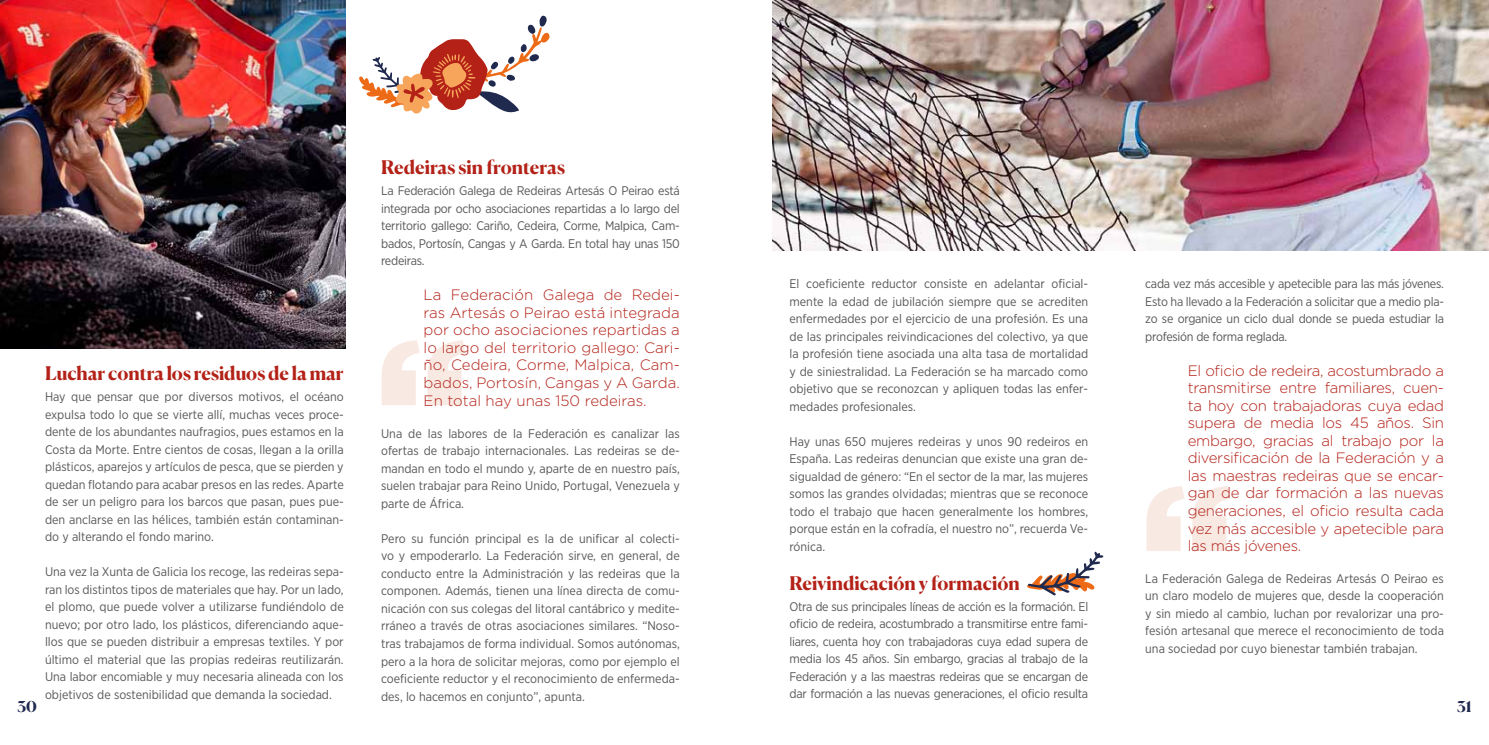
<style>
.page{position:relative;width:1489px;height:745px;background:#fff}
.page>*{position:absolute;margin:0;border:0;box-sizing:border-box;transform-origin:0 0}
.t1{font:900 187.5px "Gotham Narrow";color:#f8e9e3}
.t2{font:700 18.75px "Canela";color:#b32117}
.t3{font:300 15px/17.5px "Gotham";letter-spacing:-.02em;color:#b32117;text-align:justify}
.t4{font:700 15px "Canela";color:#20294e}
.t5{font:12.5px/17.5px "Gotham Narrow";color:#575756;text-align:justify}
</style>
<div class="page">
<svg style="left:1027px;top:551px;width:76px;height:44px"></svg>
<svg style="left:359px;top:15px;width:190px;height:99px"></svg>
<img style="left:0;top:0;width:345px;height:348px">
<img style="left:772px;top:0;width:716px;height:251px">
<h2 class="t2" style="left:381px;top:152px;width:185px">Redeiras sin fronteras</h2>
<p class="t5" style="left:381px;top:182px;width:300px">La Federación Galega de Redeiras Artesás O Peirao está integrada por ocho asociaciones repartidas a lo largo del territorio gallego: Cariño, Cedeira, Corme, Malpica, Cam&shy;bados, Portosín, Cangas y A Garda. En total hay unas 150 redeiras.</p>
<p class="t3" style="left:423px;top:286px;width:258px">La Federación Galega de Redei&shy;ras Artesás o Peirao está integrada por ocho asociaciones repartidas a lo largo del territorio gallego: Cari&shy;ño, Cedeira, Corme, Malpica, Cam&shy;bados, Portosín, Cangas y A Garda.<br>En total hay unas 150 redeiras.</p>
<p class="t5" style="left:381px;top:424px;width:300px">Una de las labores de la Federación es canalizar las ofertas de trabajo internacionales. Las redeiras se de&shy;mandan en todo el mundo y, aparte de en nuestro país, suelen trabajar para Reino Unido, Portugal, Venezuela y parte de África.</p>
<p class="t5" style="left:381px;top:529px;width:300px">Pero su función principal es la de unificar al colecti&shy;vo y empoderarlo. La Federación sirve, en general, de conducto entre la Administración y las redeiras que la componen. Además, tienen una línea directa de comu&shy;nicación con sus colegas del litoral cantábrico y medite&shy;rráneo a través de otras asociaciones similares. “Noso&shy;tras trabajamos de forma individual. Somos autónomas, pero a la hora de solicitar mejoras, como por ejemplo el coeficiente reductor y el reconocimiento de enfermeda&shy;des, lo hacemos en conjunto”, apunta.</p>
<p class="t5" style="left:1145px;top:274px;width:300px">cada vez más accesible y apetecible para las más jóvenes.<br>Esto ha llevado a la Federación a solicitar que a medio pla&shy;zo se organice un ciclo dual donde se pueda estudiar la profesión de forma reglada.</p>
<p class="t3" style="left:1187px;top:361px;width:258px">El oficio de redeira, acostumbrado a transmitirse entre familiares, cuen&shy;ta hoy con trabajadoras cuya edad supera de media los 45 años. Sin embargo, gracias al trabajo por la diversificación de la Federación y a las maestras redeiras que se encar&shy;gan de dar formación a las nuevas generaciones, el oficio resulta cada vez más accesible y apetecible para las más jóvenes.</p>
<p class="t5" style="left:1145px;top:569px;width:300px">La Federación Galega de Redeiras Artesás O Peirao es un claro modelo de mujeres que, desde la cooperación y sin miedo al cambio, luchan por revalorizar una pro&shy;fesión artesanal que merece el reconocimiento de toda una sociedad por cuyo bienestar también trabajan.</p>
<p class="t5" style="left:789px;top:274px;width:300px">El coeficiente reductor consiste en adelantar oficial&shy;mente la edad de jubilación siempre que se acrediten enfermedades por el ejercicio de una profesión. Es una de las principales reivindicaciones del colectivo, ya que la profesión tiene asociada una alta tasa de mortalidad y de siniestralidad. La Federación se ha marcado como objetivo que se reconozcan y apliquen todas las enfer&shy;medades profesionales.</p>
<p class="t5" style="left:789px;top:432px;width:300px">Hay unas 650 mujeres redeiras y unos 90 redeiros en España. Las redeiras denuncian que existe una gran de&shy;sigualdad de género: “En el sector de la mar, las mujeres somos las grandes olvidadas; mientras que se reconoce todo el trabajo que hacen generalmente los hombres, porque están en la cofradía, el nuestro no”, recuerda Ve&shy;rónica.</p>
<h2 class="t2" style="left:789px;top:568px;width:232px">Reivindicación y formación</h2>
<p class="t5" style="left:789px;top:597px;width:300px">Otra de sus principales líneas de acción es la formación. El oficio de redeira, acostumbrado a transmitirse entre fami&shy;liares, cuenta hoy con trabajadoras cuya edad supera de media los 45 años. Sin embargo, gracias al trabajo de la Federación y a las maestras redeiras que se encargan de dar formación a las nuevas generaciones, el oficio resulta</p>
<h1 class="t1" style="left:375px;top:282px;width:96px">“</h1>
<h2 class="t2" style="left:45px;top:358px;width:300px">Luchar contra los residuos de la mar</h2>
<p class="t5" style="left:45px;top:387px;width:300px">Hay que pensar que por diversos motivos, el océano expulsa todo lo que se vierte allí, muchas veces proce&shy;dente de los abundantes naufragios, pues estamos en la Costa da Morte. Entre cientos de cosas, llegan a la orilla plásticos, aparejos y artículos de pesca, que se pierden y quedan flotando para acabar presos en las redes. Aparte de ser un peligro para los barcos que pasan, pues pue&shy;den anclarse en las hélices, también están contaminan&shy;do y alterando el fondo marino.</p>
<p class="t5" style="left:45px;top:562px;width:300px">Una vez la Xunta de Galicia los recoge, las redeiras sepa&shy;ran los distintos tipos de materiales que hay. Por un lado, el plomo, que puede volver a utilizarse fundiéndolo de nuevo; por otro lado, los plásticos, diferenciando aque&shy;llos que se pueden distribuir a empresas textiles. Y por último el material que las propias redeiras reutilizarán.<br>Una labor encomiable y muy necesaria alineada con los objetivos de sostenibilidad que demanda la sociedad.</p>
<h1 class="t1" style="left:1139px;top:428px;width:96px">“</h1>
<p class="t4" style="left:17px;top:694px;width:21px">30</p>
<p class="t4" style="left:1456px;top:694px;width:16px">31</p>
</div>
